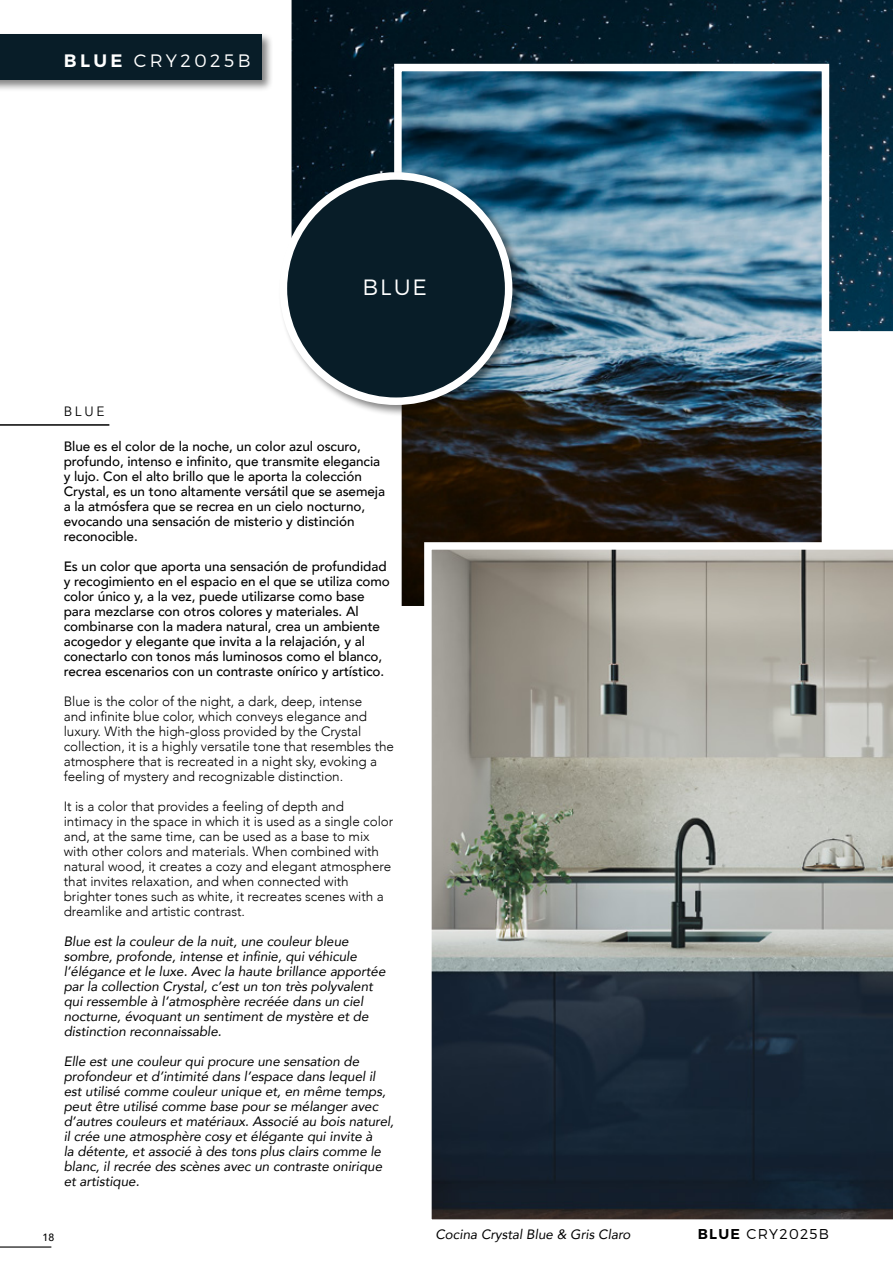
<style>
.page{position:relative;width:893px;height:1263px;background:#fff}
.page>*{position:absolute;margin:0;border:0;box-sizing:border-box;transform-origin:0 0}
.t1{font:300 22.05px "Montserrat";color:#fff}
.t2{font:300 18px "Montserrat";letter-spacing:.19em;color:#fff}
.t3{font:300 14.25px "Montserrat";letter-spacing:.09em;color:#000}
.t4{font:italic 13.5px/15px "Avenir";letter-spacing:-.005em;color:#000}
.t5{font:500 13.5px/15px "Avenir";letter-spacing:-.005em;color:#000}
.t6{font:300 13.5px/15px "Avenir";letter-spacing:-.005em;color:#000}
.t7{font:13.5px "Avenir";color:#000}
.t8{font:500 10.5px "Avenir";color:#000}
.s1{font-weight:600}
</style>
<div class="page">
<hr style="left:0;top:1246px;width:51px;height:1px;background:#000">
<svg style="left:291px;top:0;width:602px;height:332px;background:#041f2f"></svg>
<hr style="left:0;top:424px;width:109px;height:2px;background:#000">
<img style="left:403px;top:73px;width:417px;height:531px">
<div style="left:394px;top:64px;width:435px;height:549px;border:8px solid #fff"></div>
<div style="left:278px;top:170px;width:247px;height:247px;background:#000;opacity:.49"></div>
<div style="left:283px;top:176px;width:226px;height:225px;background:#081d28;border-radius:50%"></div>
<div style="left:280px;top:172px;width:232px;height:233px;border:8px solid #fff;border-radius:50%"></div>
<div style="left:0;top:32px;width:274px;height:60px;background:#000;opacity:.49"></div>
<div style="left:0;top:34px;width:261px;height:45px;background:#081d28"></div>
<svg style="left:424px;top:542px;width:469px;height:678px;background:#757a7a"></svg>
<h2 class="t2" style="left:64px;top:50px;width:188px"><span class="s1">BLUE</span> CRY2025B</h2>
<h1 class="t1" style="left:362px;top:273px;width:66px">BLUE</h1>
<p class="t7" style="left:64px;top:404px;width:42px">BLUE</p>
<p class="t5" style="left:64px;top:438px;width:323px">Blue es el color de la noche, un color azul oscuro, profundo, intenso e infinito, que transmite elegancia y lujo. Con el alto brillo que le aporta la colección Crystal, es un tono altamente versátil que se asemeja a la atmósfera que se recrea en un cielo nocturno, evocando una sensación de misterio y distinción reconocible.</p>
<p class="t5" style="left:64px;top:558px;width:328px">Es un color que aporta una sensación de profundidad y recogimiento en el espacio en el que se utiliza como color único y, a la vez, puede utilizarse como base para mezclarse con otros colores y materiales. Al combinarse con la madera natural, crea un ambiente acogedor y elegante que invita a la relajación, y al conectarlo con tonos más luminosos como el blanco, recrea escenarios con un contraste onírico y artístico.</p>
<p class="t6" style="left:64px;top:694px;width:332px">Blue is the color of the night, a dark, deep, intense<br>and infinite blue color, which conveys elegance and luxury. With the high-gloss provided by the Crystal collection, it is a highly versatile tone that resembles the atmosphere that is recreated in a night sky, evoking a feeling of mystery and recognizable distinction.</p>
<p class="t6" style="left:64px;top:799px;width:331px">It is a color that provides a feeling of depth and intimacy in the space in which it is used as a single color and, at the same time, can be used as a base to mix with other colors and materials. When combined with natural wood, it creates a cozy and elegant atmosphere that invites relaxation, and when connected with brighter tones such as white, it recreates scenes with a dreamlike and artistic contrast.</p>
<p class="t4" style="left:64px;top:933px;width:323px">Blue est la couleur de la nuit, une couleur bleue sombre, profonde, intense et infinie, qui véhicule l’élégance et le luxe. Avec la haute brillance apportée par la collection Crystal, c’est un ton très polyvalent qui ressemble à l’atmosphère recréée dans un ciel nocturne, évoquant un sentiment de mystère et de distinction reconnaissable.</p>
<p class="t4" style="left:64px;top:1053px;width:332px">Elle est une couleur qui procure une sensation de profondeur et d’intimité dans l’espace dans lequel il est utilisé comme couleur unique et, en même temps, peut être utilisé comme base pour se mélanger avec d’autres couleurs et matériaux. Associé au bois naturel, il crée une atmosphère cosy et élégante qui invite à<br>la détente, et associé à des tons plus clairs comme le blanc, il recrée des scènes avec un contraste onirique et artistique.</p>
<p class="t8" style="left:43px;top:1228px;width:13px">18</p>
<p class="t4" style="left:435px;top:1227px;width:197px">Cocina Crystal Blue &amp; Gris Claro</p>
<p class="t3" style="left:698px;top:1225px;width:133px"><span class="s1">BLUE</span> CRY2025B</p>
</div>
